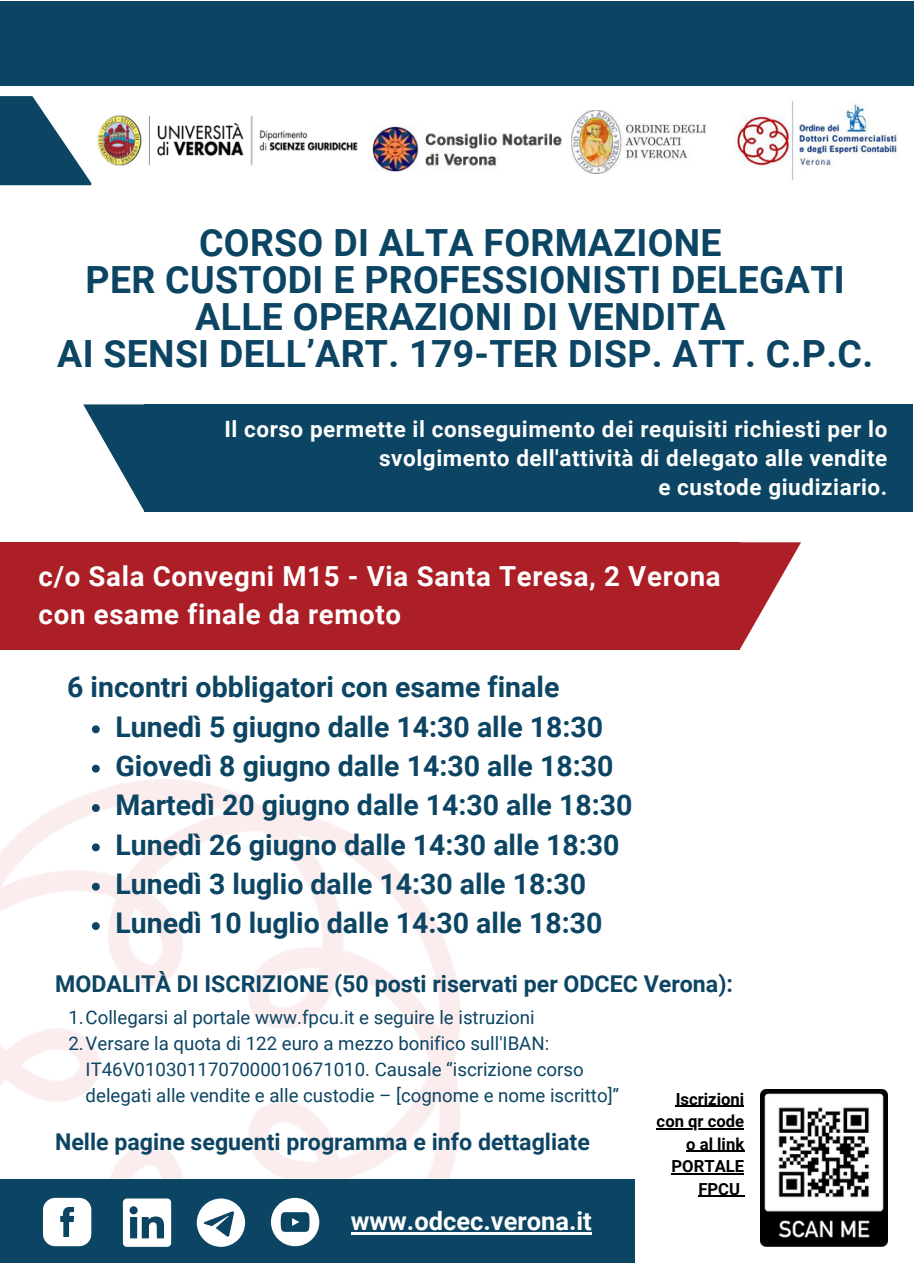
<style>
.page{position:relative;width:914px;height:1264px;background:#fff}
.page>*{position:absolute;margin:0;border:0;box-sizing:border-box;transform-origin:0 0}
.t1{font:700 37.5px/37px "Roboto";letter-spacing:.01em;color:#0c4563;text-align:center}
.t2{font:700 28.5px "Roboto";color:#0c4563}
.t3{font:700 27.6px "Roboto";letter-spacing:.025em;color:#fff}
.t4{font:700 25.5px "Roboto";color:#fff}
.t5{font:700 23.1px "Roboto";color:#0c4563}
.t6{font:700 22.5px/29.2px "Roboto";letter-spacing:.025em;color:#fff;text-align:right}
.t7{font:18.6px/25.8px "Roboto";color:#0c4563}
.t8{font:700 16.65px/22.5px "Roboto";color:#000;text-align:right}
</style>
<div class="page">
<img style="left:0;top:779px;width:460px;height:399px">
<div style="left:0;top:1px;width:914px;height:85px;background:#0c4563"></div>
<svg style="left:0;top:96px;width:91px;height:89px"></svg>
<div style="left:144px;top:404px;width:769px;height:107px;background:#0c4563"></div>
<svg style="left:83px;top:404px;width:61px;height:107px"></svg>
<img style="left:761px;top:1089px;width:127px;height:157px">
<div style="left:0;top:1178px;width:634px;height:84px;background:#0c4563"></div>
<svg style="left:43px;top:1197px;width:48px;height:49px"></svg>
<svg style="left:123px;top:1198px;width:48px;height:48px"></svg>
<svg style="left:271px;top:1197px;width:48px;height:49px"></svg>
<svg style="left:197px;top:1198px;width:48px;height:48px"></svg>
<hr style="left:675px;top:1105px;width:69px;height:1px;background:#000">
<hr style="left:656px;top:1128px;width:88px;height:1px;background:#000">
<hr style="left:686px;top:1150px;width:58px;height:1px;background:#000">
<hr style="left:671px;top:1173px;width:73px;height:1px;background:#000">
<hr style="left:698px;top:1195px;width:42px;height:1px;background:#000">
<hr style="left:351px;top:1232px;width:241px;height:2px;background:#fff">
<img style="left:97px;top:115px;width:261px;height:51px">
<img style="left:372px;top:126px;width:190px;height:46px">
<img style="left:572px;top:110px;width:133px;height:63px">
<img style="left:735px;top:100px;width:162px;height:81px">
<svg style="left:92px;top:725px;width:8px;height:8px"></svg>
<svg style="left:92px;top:764px;width:8px;height:8px"></svg>
<svg style="left:92px;top:804px;width:8px;height:8px"></svg>
<svg style="left:92px;top:843px;width:8px;height:8px"></svg>
<svg style="left:92px;top:882px;width:8px;height:8px"></svg>
<svg style="left:92px;top:922px;width:8px;height:8px"></svg>
<div style="left:0;top:542px;width:739px;height:107px;background:#ac1f26"></div>
<svg style="left:739px;top:542px;width:62px;height:107px"></svg>
<p class="t1" style="left:199px;top:224px;width:524px">CORSO DI ALTA FORMAZIONE</p>
<p class="t1" style="left:86px;top:261px;width:760px">PER CUSTODI E PROFESSIONISTI DELEGATI<br>ALLE OPERAZIONI DI VENDITA</p>
<p class="t1" style="left:57px;top:335px;width:817px">AI SENSI DELL’ART. 179-TER DISP. ATT. C.P.C.</p>
<p class="t6" style="left:224px;top:414px;width:664px">Il corso permette il conseguimento dei requisiti richiesti per lo svolgimento dell'attività di delegato alle vendite</p>
<p class="t6" style="left:658px;top:472px;width:230px">e custode giudiziario.</p>
<p class="t3" style="left:39px;top:560px;width:683px">c/o Sala Convegni M15 - Via Santa Teresa, 2 Verona</p>
<p class="t3" style="left:39px;top:598px;width:364px">con esame finale da remoto</p>
<p class="t2" style="left:67px;top:671px;width:494px">6 incontri obbligatori con esame finale</p>
<p class="t2" style="left:116px;top:710px;width:489px">Lunedì 5 giugno dalle 14:30 alle 18:30</p>
<p class="t2" style="left:116px;top:749px;width:499px">Giovedì 8 giugno dalle 14:30 alle 18:30</p>
<p class="t2" style="left:116px;top:789px;width:518px">Martedì 20 giugno dalle 14:30 alle 18:30</p>
<p class="t2" style="left:116px;top:828px;width:505px">Lunedì 26 giugno dalle 14:30 alle 18:30</p>
<p class="t2" style="left:116px;top:867px;width:472px">Lunedì 3 luglio dalle 14:30 alle 18:30</p>
<p class="t2" style="left:116px;top:906px;width:488px">Lunedì 10 luglio dalle 14:30 alle 18:30</p>
<p class="t5" style="left:55px;top:970px;width:679px">MODALITÀ DI ISCRIZIONE (50 posti riservati per ODCEC Verona):</p>
<p class="t7" style="left:68px;top:1004px;width:468px">1.Collegarsi al portale www.fpcu.it e seguire le istruzioni</p>
<p class="t7" style="left:86px;top:1030px;width:535px;text-indent:-17px">2.Versare la quota di 122 euro a mezzo bonifico sull'IBAN:<br>IT46V0103011707000010671010. Causale “iscrizione corso delegati alle vendite e alle custodie – [cognome e nome iscritto]”</p>
<p class="t5" style="left:55px;top:1128px;width:536px">Nelle pagine seguenti programma e info dettagliate</p>
<p class="t8" style="left:656px;top:1087px;width:89px">Iscrizioni con qr code</p>
<p class="t8" style="left:671px;top:1132px;width:74px">o al link<br>PORTALE<br>FPCU</p>
<p class="t4" style="left:351px;top:1206px;width:242px">www.odcec.verona.it</p>
</div>
